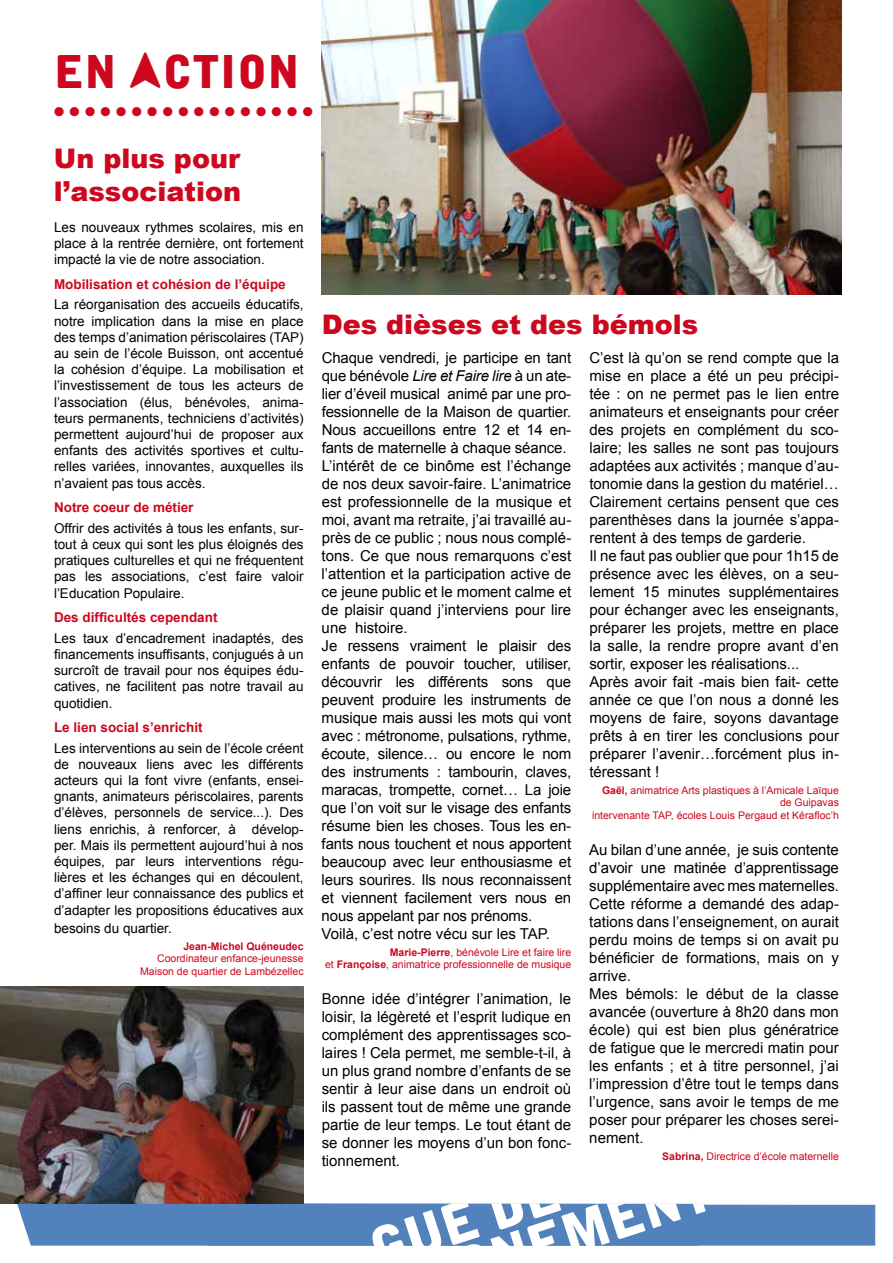
<style>
.page{position:relative;width:893px;height:1263px;background:#fff}
.page>*{position:absolute;margin:0;border:0;box-sizing:border-box;transform-origin:0 0}
.t1{font:45px "Alpha Ligue";color:#cd071e}
.t2{font:900 27px/32.4px "Arial";color:#cd071e}
.t3{font:15px/18px "Arial";color:#000}
.t4{font:15px "Alpha Ligue";color:#cd071e}
.t5{font:13.5px/16.2px "Arial";color:#000;text-align:justify}
.t6{font:700 13.5px "Arial";color:#cd071e}
.t7{font:10.5px/12.6px "Arial";color:#cd071e;text-align:right}
.t8{font:700 10.5px "Arial";color:#cd071e}
.s1{font-style:italic}
.s2{font-weight:700}
</style>
<div class="page">
<svg style="left:17px;top:1203px;width:858px;height:43px"></svg>
<img style="left:322px;top:0;width:520px;height:294px">
<img style="left:0;top:986px;width:304px;height:217px">
<h1 class="t1" style="left:54px;top:44px;width:247px">en Action</h1>
<p class="t4" style="left:54px;top:102px;width:260px">O O O O O O O O O O O O O O O O O</p>
<h2 class="t2" style="left:54px;top:141px;width:189px">Un plus pour l’association</h2>
<p class="t5" style="left:54px;top:219px;width:251px">Les nouveaux rythmes scolaires, mis en place à la rentrée dernière, ont fortement impacté la vie de notre association.</p>
<p class="t6" style="left:54px;top:275px;width:233px">Mobilisation et cohésion de l’équipe</p>
<p class="t5" style="left:54px;top:297px;width:251px">La réorganisation des accueils éducatifs, notre implication dans la mise en place des temps d’animation périscolaires (TAP) au sein de l’école Buisson, ont accentué la cohésion d’équipe. La mobilisation et l’investissement de tous les acteurs de l’association (élus, bénévoles, anima&shy;teurs permanents, techniciens d’activités) permettent aujourd’hui de proposer aux enfants des activités sportives et cultu&shy;relles variées, innovantes, auxquelles ils n’avaient pas tous accès.</p>
<p class="t6" style="left:54px;top:498px;width:141px">Notre coeur de métier</p>
<p class="t5" style="left:54px;top:520px;width:251px">Offrir des activités à tous les enfants, sur&shy;tout à ceux qui sont les plus éloignés des pratiques culturelles et qui ne fréquentent pas les associations, c’est faire valoir l’Education Populaire.</p>
<p class="t6" style="left:54px;top:608px;width:165px">Des difficultés cependant</p>
<p class="t5" style="left:54px;top:630px;width:251px">Les taux d’encadrement inadaptés, des financements insuffisants, conjugués à un surcroît de travail pour nos équipes édu&shy;catives, ne facilitent pas notre travail au quotidien.</p>
<p class="t6" style="left:54px;top:718px;width:150px">Le lien social s’enrichit</p>
<p class="t5" style="left:54px;top:740px;width:251px">Les interventions au sein de l’école créent de nouveaux liens avec les différents acteurs qui la font vivre (enfants, ensei&shy;gnants, animateurs périscolaires, parents d’élèves, personnels de service...). Des liens enrichis, à renforcer, à dévelop&shy;per. Mais ils permettent aujourd’hui à nos équipes, par leurs interventions régu&shy;lières et les échanges qui en découlent, d’affiner leur connaissance des publics et d’adapter les propositions éducatives aux</p>
<p class="t5" style="left:54px;top:920px;width:119px">besoins du quartier.</p>
<p class="t8" style="left:183px;top:939px;width:122px">Jean-Michel Quéneudec</p>
<p class="t7" style="left:140px;top:952px;width:165px">Coordinateur enfance-jeunesse<br>Maison de quartier de Lambézellec</p>
<h2 class="t2" style="left:322px;top:307px;width:378px">Des dièses et des bémols</h2>
<p class="t3" style="left:322px;top:349px;width:251px">Chaque vendredi, je participe en tant que bénévole <span class="s1">Lire et Faire lire</span> à un ate&shy;lier d’éveil musical animé par une pro&shy;fessionnelle de la Maison de quartier.<br>Nous accueillons entre 12 et 14 en&shy;fants de maternelle à chaque séance.<br>L’intérêt de ce binôme est l’échange de nos deux savoir-faire. L’animatrice est professionnelle de la musique et moi, avant ma retraite, j’ai travaillé au&shy;près de ce public ; nous nous complé&shy;tons. Ce que nous remarquons c’est l’attention et la participation active de ce jeune public et le moment calme et de plaisir quand j’interviens pour lire une histoire.<br>Je ressens vraiment le plaisir des enfants de pouvoir toucher, utiliser, découvrir les différents sons que peuvent produire les instruments de musique mais aussi les mots qui vont avec : métronome, pulsations, rythme, écoute, silence… ou encore le nom des instruments : tambourin, claves, maracas, trompette, cornet… La joie que l’on voit sur le visage des enfants résume bien les choses. Tous les en&shy;fants nous touchent et nous apportent beaucoup avec leur enthousiasme et leurs sourires. Ils nous reconnaissent et viennent facilement vers nous en nous appelant par nos prénoms.<br>Voilà, c’est notre vécu sur les TAP.</p>
<p class="t7" style="left:325px;top:946px;width:248px"><span class="s2">Marie-Pierre</span>, bénévole Lire et faire lire<br>et <span class="s2">Françoise</span>, animatrice professionnelle de musique</p>
<p class="t3" style="left:322px;top:990px;width:251px;text-align:justify">Bonne idée d’intégrer l’animation, le loisir, la légèreté et l’esprit ludique en complément des apprentissages sco&shy;laires ! Cela permet, me semble-t-il, à un plus grand nombre d’enfants de se sentir à leur aise dans un endroit où ils passent tout de même une grande partie de leur temps. Le tout étant de se donner les moyens d’un bon fonc&shy;tionnement.</p>
<p class="t3" style="left:589px;top:349px;width:251px">C’est là qu’on se rend compte que la mise en place a été un peu précipi&shy;tée : on ne permet pas le lien entre animateurs et enseignants pour créer des projets en complément du sco&shy;laire; les salles ne sont pas toujours adaptées aux activités ; manque d’au&shy;tonomie dans la gestion du matériel… Clairement certains pensent que ces parenthèses dans la journée s’appa&shy;rentent à des temps de garderie.<br>Il ne faut pas oublier que pour 1h15 de présence avec les élèves, on a seu&shy;lement 15 minutes supplémentaires pour échanger avec les enseignants, préparer les projets, mettre en place la salle, la rendre propre avant d’en sortir, exposer les réalisations...<br>Après avoir fait -mais bien fait- cette année ce que l’on nous a donné les moyens de faire, soyons davantage prêts à en tirer les conclusions pour préparer l’avenir…forcément plus in&shy;téressant !</p>
<p class="t7" style="left:592px;top:784px;width:248px"><span class="s2">Gaël,</span> animatrice Arts plastiques à l’Amicale Laïque de Guipavas<br>intervenante TAP, écoles Louis Pergaud et Kérafloc’h</p>
<p class="t3" style="left:589px;top:841px;width:251px">Au bilan d’une année, je suis contente d’avoir une matinée d’apprentissage supplémentaire avec mes maternelles.<br>Cette réforme a demandé des adap&shy;tations dans l’enseignement, on aurait perdu moins de temps si on avait pu bénéficier de formations, mais on y arrive.<br>Mes bémols: le début de la classe avancée (ouverture à 8h20 dans mon école) qui est bien plus génératrice de fatigue que le mercredi matin pour les enfants ; et à titre personnel, j’ai l’impression d’être tout le temps dans l’urgence, sans avoir le temps de me poser pour préparer les choses serei&shy;nement.</p>
<p class="t7" style="left:662px;top:1150px;width:178px"><span class="s2">Sabrina,</span> Directrice d’école maternelle</p>
</div>
